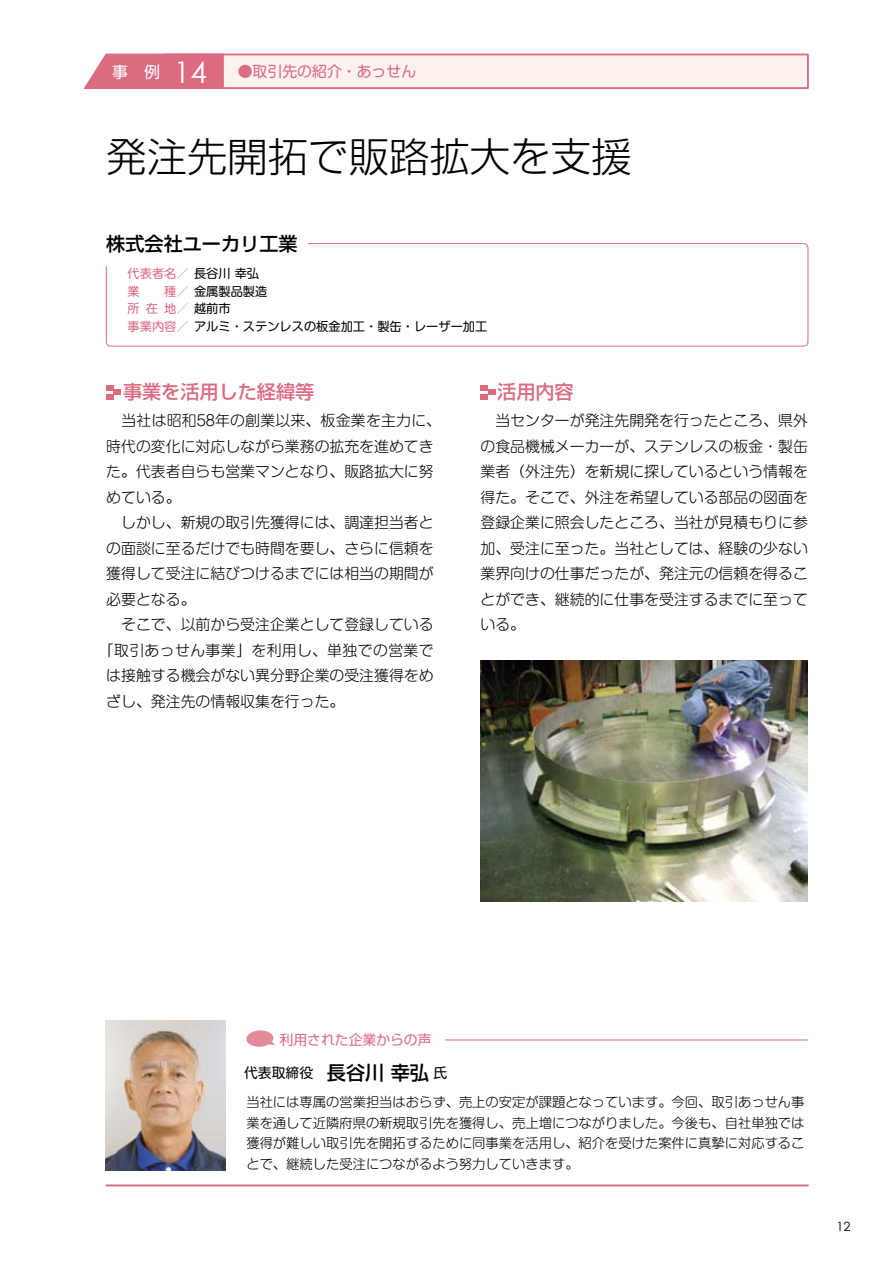
<style>
.page{position:relative;width:893px;height:1263px;background:#fff}
.page>*{position:absolute;margin:0;border:0;box-sizing:border-box;transform-origin:0 0}
.t1{font:300 40.35px "Shin Go Pro";color:#000}
.t2{font:500 19.2px "Shin Go Pro";color:#dc6b82}
.t3{font:500 19.2px "Shin Go Pro";color:#000}
.t4{font:300 14.85px/25.5px "Shin M Go Pro";color:#000;text-align:justify}
.t5{font:300 14.85px "Shin M Go Pro";letter-spacing:.025em;color:#000}
.t6{font:14.85px "Shin M Go Pro";color:#dc6b82}
.t7{font:13.8px "Shin M Go Pro";color:#000}
.t8{font:13.8px "Shin Go Pro";color:#dc6b82}
.t9{font:300 13.35px/20.7px "Shin M Go Pro";color:#000;text-align:justify}
.t10{font:12.75px "Century Gothic";color:#000}
.t11{font:12.15px/17.5px "Shin M Go Pro";color:#000}
.t12{font:12.15px/17.5px "Shin M Go Pro";color:#dc6b82}
.s1{font-size:15.9px;color:#fff}
.s2{font-family:"Century Gothic";font-size:29.7px;color:#fff}
.s3{color:#000}
.s4{color:#dc6b82}
.s5{font-family:"Shin Go Pro";font-weight:500;font-size:19.2px}
</style>
<div class="page">
<svg style="left:106px;top:243px;width:703px;height:104px"></svg>
<hr style="left:106px;top:1184px;width:702px;height:2px;background:#dc6b82">
<svg style="left:83px;top:53px;width:726px;height:36px"></svg>
<div style="left:100px;top:225px;width:208px;height:36px;background:#fff"></div>
<div style="left:106px;top:385px;width:8px;height:5px;background:#dc6b82"></div>
<svg style="left:114px;top:390px;width:7px;height:5px"></svg>
<div style="left:106px;top:394px;width:8px;height:6px;background:#dc6b82"></div>
<div style="left:480px;top:385px;width:8px;height:5px;background:#dc6b82"></div>
<svg style="left:488px;top:390px;width:7px;height:5px"></svg>
<div style="left:480px;top:394px;width:8px;height:6px;background:#dc6b82"></div>
<img style="left:106px;top:1020px;width:120px;height:151px">
<svg style="left:246px;top:1030px;width:29px;height:17px"></svg>
<hr style="left:445px;top:1039px;width:362px;height:1px;background:#dc6b82">
<img style="left:480px;top:660px;width:328px;height:241px">
<p class="t6" style="left:112px;top:59px;width:305px"><span class="s1">事　例</span> <span class="s2">14</span> ●取引先の紹介・あっせん</p>
<p class="t1" style="left:106px;top:123px;width:527px">発注先開拓で販路拡大を支援</p>
<p class="t3" style="left:106px;top:228px;width:193px">株式会社ユーカリ工業</p>
<p class="t12" style="left:128px;top:263px;width:133px">代表者名／<span class="s3">長谷川 幸弘</span>業</p>
<p class="t11" style="left:128px;top:281px;width:361px;text-indent:37px"><span class="s4">種／</span>金属製品製造<br><span class="s4">所在地／</span>越前市<br><span class="s4">事業内容／</span>アルミ・ステンレスの板金加工・製缶・レーザー加工</p>
<p class="t2" style="left:123px;top:376px;width:193px">事業を活用した経緯等</p>
<p class="t4" style="left:121px;top:406px;width:321px">当社は昭和58年の創業以来、板金業を主力に、</p>
<p class="t4" style="left:106px;top:432px;width:329px">時代の変化に対応しながら業務の拡充を進めてき</p>
<p class="t4" style="left:106px;top:457px;width:329px">た。代表者自らも営業マンとなり、販路拡大に努</p>
<p class="t4" style="left:106px;top:483px;width:76px">めている。</p>
<p class="t4" style="left:106px;top:508px;width:329px">　しかし、新規の取引先獲得には、調達担当者と</p>
<p class="t4" style="left:106px;top:534px;width:329px">の面談に至るだけでも時間を要し、さらに信頼を</p>
<p class="t4" style="left:106px;top:559px;width:329px">獲得して受注に結びつけるまでには相当の期間が</p>
<p class="t4" style="left:106px;top:585px;width:91px">必要となる。</p>
<p class="t4" style="left:106px;top:610px;width:329px">　そこで、以前から受注企業として登録している</p>
<p class="t5" style="left:99px;top:638px;width:336px">「取引あっせん事業」を利用し、単独での営業で</p>
<p class="t4" style="left:106px;top:661px;width:329px">は接触する機会がない異分野企業の受注獲得をめ</p>
<p class="t4" style="left:106px;top:687px;width:240px">ざし、発注先の情報収集を行った。</p>
<p class="t2" style="left:497px;top:376px;width:78px">活用内容</p>
<p class="t4" style="left:480px;top:406px;width:329px;text-indent:15px">当センターが発注先開発を行ったところ、県外の食品機械メーカーが、ステンレスの板金・製缶業者（外注先）を新規に探しているという情報を得た。そこで、外注を希望している部品の図面を登録企業に照会したところ、当社が見積もりに参加、受注に至った。当社としては、経験の少ない業界向けの仕事だったが、発注元の信頼を得ることができ、継続的に仕事を受注するまでに至っている。</p>
<p class="t8" style="left:280px;top:1028px;width:154px">利用された企業からの声</p>
<p class="t7" style="left:244px;top:1061px;width:205px">代表取締役　<span class="s5">長谷川 幸弘</span> 氏</p>
<p class="t9" style="left:246px;top:1090px;width:560px">当社には専属の営業担当はおらず、売上の安定が課題となっています。今回、取引あっせん事業を通して近隣府県の新規取引先を獲得し、売上増につながりました。今後も、自社単独では獲得が難しい取引先を開拓するために同事業を活用し、紹介を受けた案件に真摯に対応することで、継続した受注につながるよう努力していきます。</p>
<p class="t10" style="left:836px;top:1219px;width:16px">12</p>
</div>
